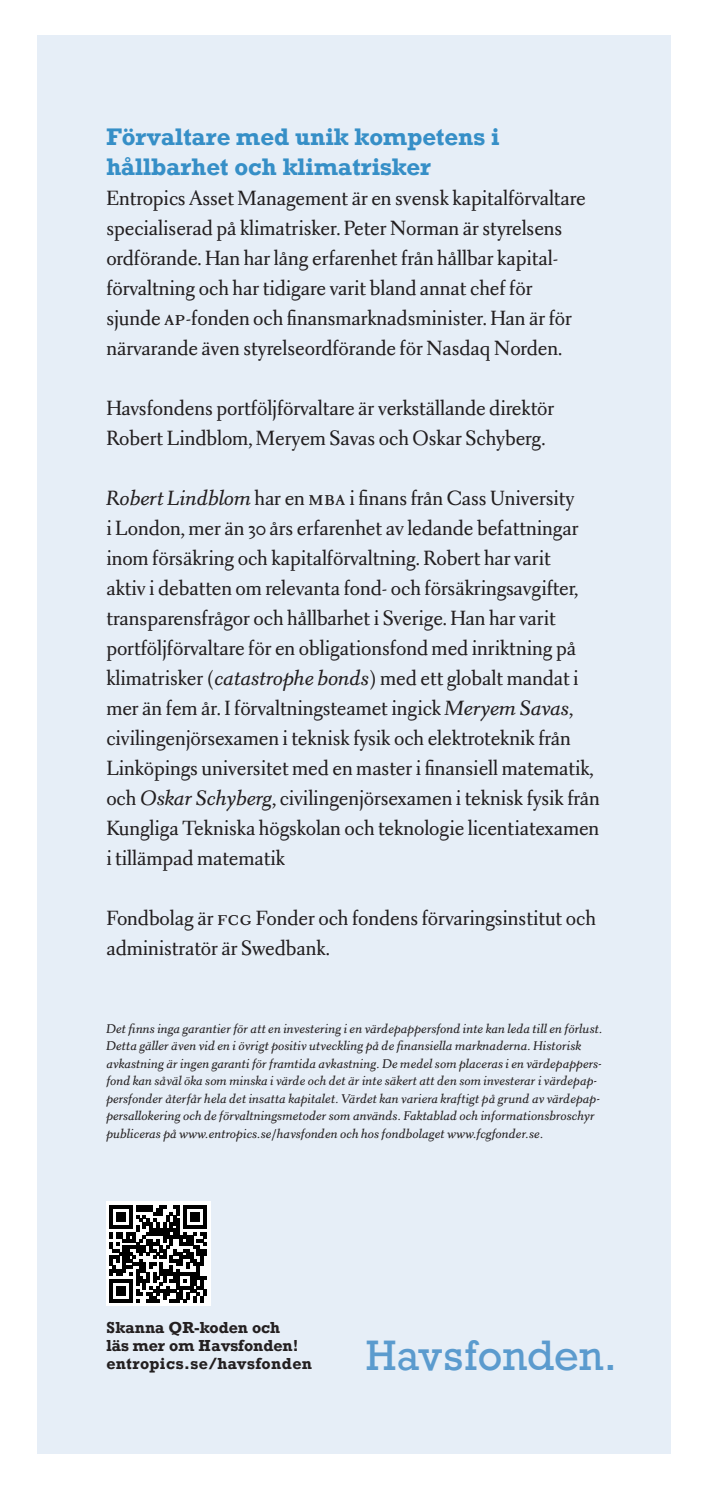
<style>
.page{position:relative;width:709px;height:1489px;background:#fff}
.page>*{position:absolute;margin:0;border:0;box-sizing:border-box;transform-origin:0 0}
.t1{font:40px "Rockwell";color:#5b9bce}
.t2{font:22.5px/30px "Lf A Aluminia";letter-spacing:-.005em;color:#231f20}
.t3{font:700 22.5px/30px "Rockwell";letter-spacing:-.005em;color:#368fc7}
.t4{font:700 15px/18px "Rockwell";letter-spacing:-.005em;color:#231f20}
.t5{font:700 15px "Rockwell";letter-spacing:.025em;color:#231f20}
.t6{font:italic 13.75px/17.5px "Lf A Aluminia";letter-spacing:.005em;color:#231f20}
.s1{font-size:25px}
.s2{font-style:italic}
</style>
<div class="page">
<div style="left:38px;top:35px;width:633px;height:1418px;background:#e6eef7"></div>
<div style="left:106px;top:1201px;width:104px;height:104px;background:#fff"></div>
<svg style="left:109px;top:1205px;width:98px;height:97px"></svg>
<p class="t3" style="left:106px;top:121px;width:395px">Förvaltare med unik kompetens i hållbarhet och klimatrisker</p>
<p class="t2" style="left:106px;top:183px;width:481px">Entropics Asset Management är en svensk kapitalförvaltare specialiserad på klimatrisker. Peter Norman är styrelsens ordförande. Han har lång erfarenhet från hållbar kapital&shy;förvaltning och har tidigare varit bland annat chef för sjunde <span class="s1">ap</span>-fonden och finansmarknadsminister. Han är för närvarande även styrelseordförande för Nasdaq Norden.</p>
<p class="t2" style="left:106px;top:393px;width:449px">Havsfondens portföljförvaltare är verkställande direktör<br>Robert Lindblom, Meryem Savas och Oskar Schyberg.</p>
<p class="t2" style="left:106px;top:483px;width:495px"><span class="s2">Robert Lindblom</span> har en <span class="s1">mba</span> i finans från Cass University<br>i London, mer än 30 års erfarenhet av ledande befattningar inom försäkring och kapitalförvaltning. Robert har varit<br>aktiv i debatten om relevanta fond- och försäkringsavgifter, transparensfrågor och hållbarhet i Sverige. Han har varit portföljförvaltare för en obligationsfond med inriktning på klimatrisker (<span class="s2">catastrophe bonds</span>) med ett globalt mandat i mer än fem år. I förvaltningsteamet ingick <span class="s2">Meryem Savas</span>, civilingenjörsexamen i teknisk fysik och elektroteknik från Linköpings universitet med en master i finansiell matematik, och <span class="s2">Oskar Schyberg</span>, civilingenjörsexamen i teknisk fysik från Kungliga Tekniska högskolan och teknologie licentiatexamen i tillämpad matematik</p>
<p class="t2" style="left:106px;top:903px;width:491px">Fondbolag är <span class="s1">fcg</span> Fonder och fondens förvaringsinstitut och administratör är Swedbank.</p>
<p class="t6" style="left:106px;top:1020px;width:498px">Det finns inga garantier för att en investering i en värdepappersfond inte kan leda till en förlust.<br>Detta gäller även vid en i övrigt positiv utveckling på de finansiella marknaderna. Historisk avkastning är ingen garanti för framtida avkastning. De medel som placeras i en värdepappers&shy;fond kan såväl öka som minska i värde och det är inte säkert att den som investerar i värdepap&shy;persfonder återfår hela det insatta kapitalet. Värdet kan variera kraftigt på grund av värdepap&shy;persallokering och de förvaltningsmetoder som används. Faktablad och informationsbroschyr publiceras på www.entropics.se/havsfonden och hos fondbolaget www.fcgfonder.se.</p>
<p class="t4" style="left:106px;top:1317px;width:193px">Skanna QR-koden och läs mer om Havsfonden!</p>
<p class="t5" style="left:106px;top:1353px;width:207px">entropics.se/havsfonden</p>
<p class="t1" style="left:366px;top:1330px;width:252px">Havsfonden.</p>
</div>
